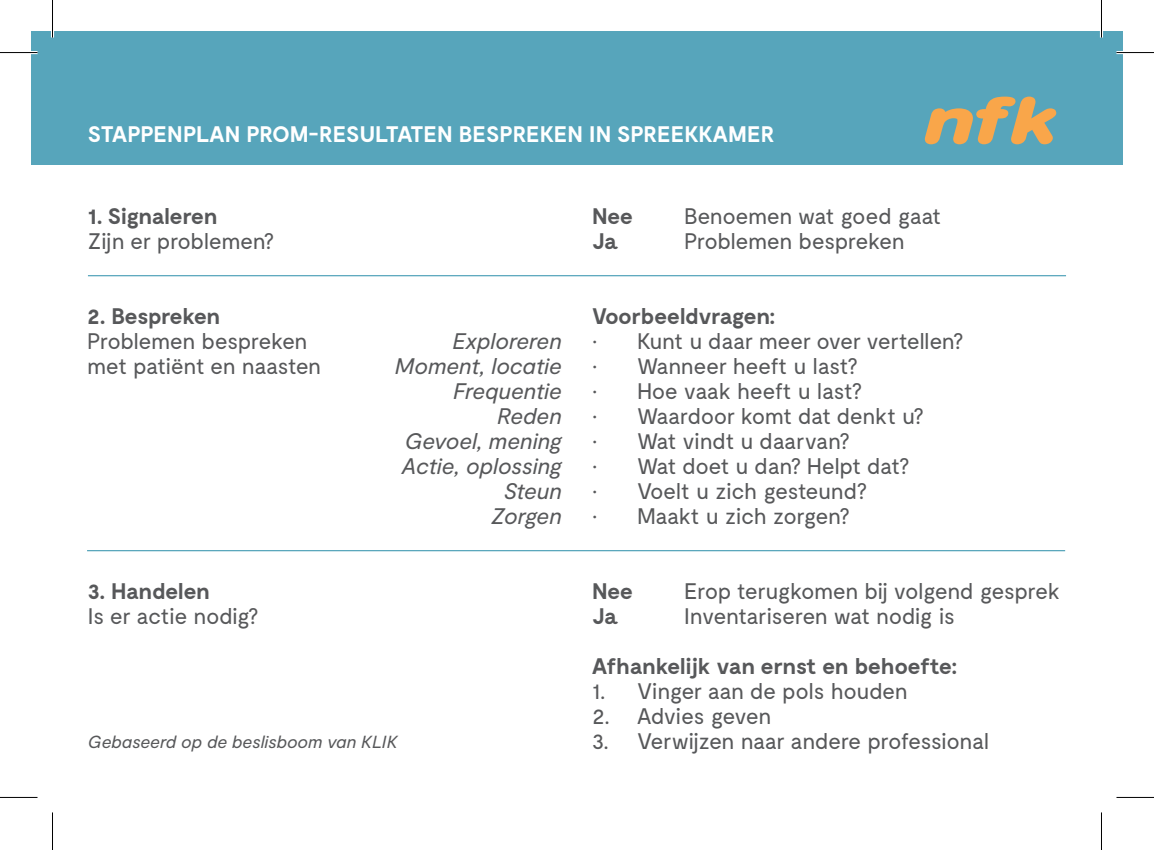
<style>
.page{position:relative;width:1154px;height:850px;background:#fff}
.page>*{position:absolute;margin:0;border:0;box-sizing:border-box;transform-origin:0 0}
.t1{font:22.5px/25px "Moderat";letter-spacing:-.025em;color:#57585a}
.t2{font:700 22.5px "Moderat";letter-spacing:-.025em;color:#57585a}
.t3{font:italic 22.5px/25px "Moderat";letter-spacing:-.005em;color:#57585a;text-align:right}
.t4{font:700 22.5px "Moderat";letter-spacing:-.01em;color:#fff}
.t5{font:italic 17.5px "Moderat";letter-spacing:-.01em;color:#57585a}
</style>
<div class="page">
<div style="left:31px;top:31px;width:1092px;height:134px;background:#57a5bb"></div>
<hr style="left:88px;top:275px;width:978px;height:1px;background:#57a5bb">
<hr style="left:87px;top:549px;width:978px;height:2px;background:#57a5bb">
<svg style="left:925px;top:96px;width:131px;height:48px"></svg>
<hr style="left:0;top:51px;width:38px;height:3px;background:#fff">
<hr style="left:1116px;top:51px;width:38px;height:3px;background:#fff">
<hr style="left:51px;top:0;width:3px;height:38px;background:#fff">
<hr style="left:1100px;top:0;width:3px;height:38px;background:#fff">
<hr style="left:0;top:52px;width:38px;height:1px;background:#000">
<hr style="left:1116px;top:52px;width:38px;height:1px;background:#000">
<hr style="left:0;top:796px;width:38px;height:1px;background:#000">
<hr style="left:1116px;top:796px;width:38px;height:1px;background:#000">
<hr style="left:52px;top:0;width:1px;height:38px;background:#000">
<hr style="left:52px;top:812px;width:1px;height:37px;background:#000">
<hr style="left:1101px;top:0;width:1px;height:38px;background:#000">
<hr style="left:1101px;top:812px;width:1px;height:37px;background:#000">
<p class="t4" style="left:88px;top:121px;width:688px">STAPPENPLAN PROM-RESULTATEN BESPREKEN IN SPREEKKAMER</p>
<p class="t2" style="left:88px;top:203px;width:131px">1. Signaleren</p>
<p class="t1" style="left:88px;top:229px;width:188px">Zijn er problemen?</p>
<p class="t2" style="left:592px;top:203px;width:43px">Nee</p>
<p class="t1" style="left:684px;top:204px;width:259px">Benoemen wat goed gaat</p>
<p class="t2" style="left:592px;top:228px;width:28px">Ja</p>
<p class="t1" style="left:684px;top:229px;width:222px">Problemen bespreken</p>
<p class="t2" style="left:87px;top:303px;width:135px">2. Bespreken</p>
<p class="t1" style="left:87px;top:329px;width:236px">Problemen bespreken met patiënt en naasten</p>
<p class="t3" style="left:395px;top:329px;width:169px">Exploreren<br>Moment, locatie<br>Frequentie<br>Reden<br>Gevoel, mening<br>Actie, oplossing<br>Steun<br>Zorgen</p>
<p class="t2" style="left:592px;top:303px;width:185px">Voorbeeldvragen:</p>
<p class="t1" style="left:592px;top:329px;width:373px">• Kunt u daar meer over vertellen?</p>
<p class="t1" style="left:592px;top:354px;width:267px">• Wanneer heeft u last?</p>
<p class="t1" style="left:592px;top:379px;width:271px">• Hoe vaak heeft u last?</p>
<p class="t1" style="left:592px;top:404px;width:333px">• Waardoor komt dat denkt u?</p>
<p class="t1" style="left:592px;top:429px;width:259px">• Wat vindt u daarvan?</p>
<p class="t1" style="left:592px;top:454px;width:319px">• Wat doet u dan? Helpt dat?</p>
<p class="t1" style="left:592px;top:479px;width:276px">• Voelt u zich gesteund?</p>
<p class="t1" style="left:592px;top:504px;width:259px">• Maakt u zich zorgen?</p>
<p class="t2" style="left:88px;top:578px;width:124px">3. Handelen</p>
<p class="t1" style="left:88px;top:604px;width:172px">Is er actie nodig?</p>
<p class="t2" style="left:592px;top:578px;width:43px">Nee</p>
<p class="t1" style="left:684px;top:579px;width:377px">Erop terugkomen bij volgend gesprek</p>
<p class="t2" style="left:592px;top:603px;width:28px">Ja</p>
<p class="t1" style="left:684px;top:604px;width:273px">Inventariseren wat nodig is</p>
<p class="t2" style="left:592px;top:653px;width:367px">Afhankelijk van ernst en behoefte:</p>
<p class="t1" style="left:592px;top:679px;width:317px">1. Vinger aan de pols houden</p>
<p class="t1" style="left:592px;top:704px;width:181px">2. Advies geven</p>
<p class="t5" style="left:88px;top:731px;width:311px">Gebaseerd op de beslisboom van KLIK</p>
<p class="t1" style="left:592px;top:729px;width:399px">3. Verwijzen naar andere professional</p>
</div>
